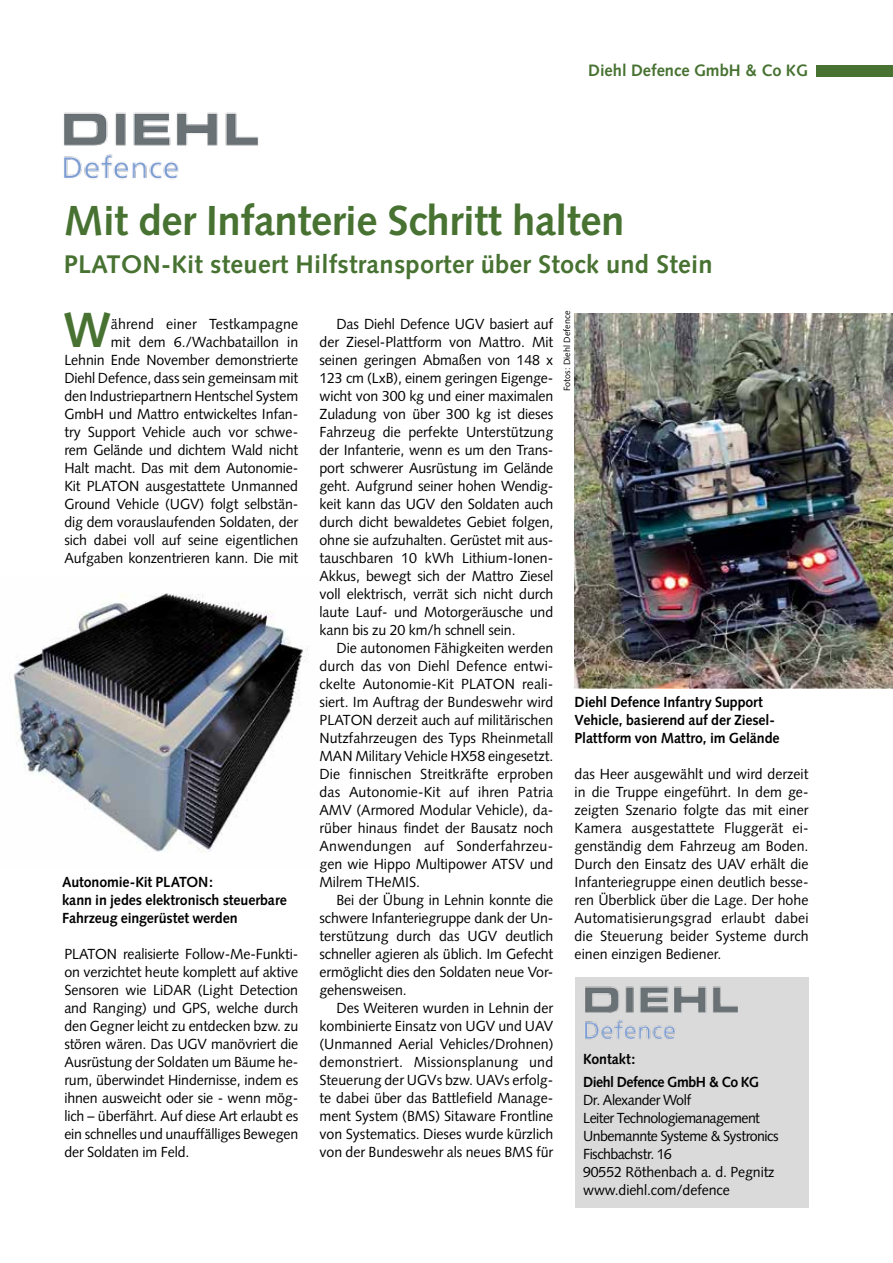
<style>
.page{position:relative;width:893px;height:1263px;background:#fff}
.page>*{position:absolute;margin:0;border:0;box-sizing:border-box;transform-origin:0 0}
.t1{font:700 49.35px "Syntax";color:#477231}
.t2{font:700 42px "Syntax";letter-spacing:-.01em;color:#477231}
.t3{font:700 25.5px "Syntax";letter-spacing:.01em;color:#477231}
.t4{font:700 16.5px "Syntax";color:#477231}
.t5{font:14.7px/18px "Syntax";letter-spacing:-.005em;color:#000;text-align:justify}
.t6{font:700 14.7px/18px "Syntax";letter-spacing:-.01em;color:#000}
.t7{font:14.7px/18px "Syntax";letter-spacing:-.035em;color:#000}
.t8{font:14.7px "Syntax";letter-spacing:.015em;color:#000}
.t9{font:700 14.7px/22.2px "Syntax";letter-spacing:-.03em;color:#000}
.t10{font:9px "Syntax";color:#000}
</style>
<div class="page">
<div style="left:816px;top:65px;width:77px;height:12px;background:#477231"></div>
<img style="left:64px;top:112px;width:195px;height:67px">
<div style="left:575px;top:977px;width:233px;height:230px;background:#dadada"></div>
<img style="left:585px;top:986px;width:153px;height:53px">
<img style="left:13px;top:593px;width:296px;height:260px">
<img style="left:575px;top:314px;width:318px;height:375px">
<p class="t4" style="left:588px;top:61px;width:221px">Diehl Defence GmbH &amp; Co KG</p>
<p class="t2" style="left:64px;top:196px;width:562px">Mit der Infanterie Schritt halten</p>
<p class="t3" style="left:64px;top:250px;width:650px">PLATON-Kit steuert Hilfstransporter über Stock und Stein</p>
<p class="t1" style="left:63px;top:302px;width:49px">W</p>
<p class="t10" style="left:562px;top:391px;width:82px;rotate:-90deg">Fotos: Diehl Defence</p>
<p class="t5" style="left:336px;top:315px;width:218px">Das Diehl Defence UGV basiert auf</p>
<p class="t5" style="left:319px;top:333px;width:235px">der Ziesel-Plattform von Mattro. Mit</p>
<p class="t5" style="left:319px;top:351px;width:235px">seinen geringen Abmaßen von 148 x</p>
<p class="t5" style="left:319px;top:369px;width:235px">123 cm (LxB), einem geringen Eigenge-</p>
<p class="t5" style="left:319px;top:387px;width:235px">wicht von 300 kg und einer maximalen</p>
<p class="t5" style="left:319px;top:405px;width:235px">Zuladung von über 300 kg ist dieses</p>
<p class="t5" style="left:319px;top:423px;width:235px">Fahrzeug die perfekte Unterstützung</p>
<p class="t5" style="left:319px;top:441px;width:235px">der Infanterie, wenn es um den Trans-</p>
<p class="t5" style="left:319px;top:459px;width:235px">port schwerer Ausrüstung im Gelände</p>
<p class="t5" style="left:319px;top:477px;width:235px">geht. Aufgrund seiner hohen Wendig-</p>
<p class="t5" style="left:319px;top:495px;width:235px">keit kann das UGV den Soldaten auch</p>
<p class="t5" style="left:319px;top:513px;width:235px">durch dicht bewaldetes Gebiet folgen,</p>
<p class="t5" style="left:319px;top:531px;width:235px">ohne sie aufzuhalten. Gerüstet mit aus-</p>
<p class="t5" style="left:319px;top:549px;width:235px">tauschbaren 10 kWh Lithium-Ionen-</p>
<p class="t5" style="left:319px;top:567px;width:235px">Akkus, bewegt sich der Mattro Ziesel</p>
<p class="t5" style="left:319px;top:585px;width:235px">voll elektrisch, verrät sich nicht durch</p>
<p class="t5" style="left:319px;top:603px;width:235px">laute Lauf- und Motorgeräusche und</p>
<p class="t5" style="left:319px;top:621px;width:198px">kann bis zu 20 km/h schnell sein.</p>
<p class="t5" style="left:336px;top:639px;width:218px">Die autonomen Fähigkeiten werden</p>
<p class="t5" style="left:319px;top:657px;width:235px">durch das von Diehl Defence entwi-</p>
<p class="t5" style="left:319px;top:675px;width:235px">ckelte Autonomie-Kit PLATON reali-</p>
<p class="t5" style="left:319px;top:693px;width:235px">siert. Im Auftrag der Bundeswehr wird</p>
<p class="t5" style="left:319px;top:711px;width:235px">PLATON derzeit auch auf militärischen</p>
<p class="t5" style="left:319px;top:729px;width:235px">Nutzfahrzeugen des Typs Rheinmetall</p>
<p class="t5" style="left:319px;top:747px;width:235px">MAN Military Vehicle HX58 eingesetzt.</p>
<p class="t5" style="left:319px;top:765px;width:235px">Die finnischen Streitkräfte erproben</p>
<p class="t5" style="left:319px;top:783px;width:235px">das Autonomie-Kit auf ihren Patria</p>
<p class="t5" style="left:319px;top:801px;width:235px">AMV (Armored Modular Vehicle), da-</p>
<p class="t5" style="left:319px;top:819px;width:235px">rüber hinaus findet der Bausatz noch</p>
<p class="t8" style="left:319px;top:837px;width:235px">Anwendungen auf Sonderfahrzeu-</p>
<p class="t5" style="left:319px;top:855px;width:235px">gen wie Hippo Multipower ATSV und</p>
<p class="t5" style="left:319px;top:873px;width:102px">Milrem THeMIS.</p>
<p class="t5" style="left:336px;top:891px;width:218px">Bei der Übung in Lehnin konnte die</p>
<p class="t5" style="left:319px;top:909px;width:235px">schwere Infanteriegruppe dank der Un-</p>
<p class="t5" style="left:319px;top:927px;width:235px">terstützung durch das UGV deutlich</p>
<p class="t5" style="left:319px;top:945px;width:235px">schneller agieren als üblich. Im Gefecht</p>
<p class="t5" style="left:319px;top:963px;width:235px">ermöglicht dies den Soldaten neue Vor-</p>
<p class="t5" style="left:319px;top:981px;width:89px">gehensweisen.</p>
<p class="t5" style="left:336px;top:999px;width:218px">Des Weiteren wurden in Lehnin der</p>
<p class="t5" style="left:319px;top:1017px;width:235px">kombinierte Einsatz von UGV und UAV</p>
<p class="t5" style="left:319px;top:1035px;width:235px">(Unmanned Aerial Vehicles/Drohnen)</p>
<p class="t8" style="left:319px;top:1053px;width:235px">demonstriert. Missionsplanung und</p>
<p class="t5" style="left:319px;top:1071px;width:235px">Steuerung der UGVs bzw. UAVs erfolg-</p>
<p class="t5" style="left:319px;top:1089px;width:235px">te dabei über das Battlefield Manage-</p>
<p class="t5" style="left:319px;top:1107px;width:235px">ment System (BMS) Sitaware Frontline</p>
<p class="t5" style="left:319px;top:1125px;width:235px">von Systematics. Dieses wurde kürzlich</p>
<p class="t5" style="left:319px;top:1143px;width:235px">von der Bundeswehr als neues BMS für</p>
<p class="t5" style="left:64px;top:315px;width:235px;text-align:right">ährend einer Testkampagne<br>mit dem 6./Wachbataillon in<br>Lehnin Ende November demonstrierte Diehl Defence, dass sein gemeinsam mit den Industriepartnern Hentschel System GmbH und Mattro entwickeltes Infan&shy;try Support Vehicle auch vor schwe&shy;rem Gelände und dichtem Wald nicht Halt macht. Das mit dem Autonomie-Kit PLATON ausgestattete Unmanned Ground Vehicle (UGV) folgt selbstän&shy;dig dem vorauslaufenden Soldaten, der sich dabei voll auf seine eigentlichen Aufgaben konzentrieren kann. Die mit</p>
<p class="t6" style="left:575px;top:693px;width:206px">Diehl Defence Infantry Support<br>Vehicle, basierend auf der Ziesel-<br>Plattform von Mattro, im Gelände</p>
<p class="t5" style="left:575px;top:765px;width:236px">das Heer ausgewählt und wird derzeit in die Truppe eingeführt. In dem ge&shy;zeigten Szenario folgte das mit einer Kamera ausgestattete Fluggerät ei&shy;genständig dem Fahrzeug am Boden.<br>Durch den Einsatz des UAV erhält die Infanteriegruppe einen deutlich besse&shy;ren Überblick über die Lage. Der hohe Automatisierungsgrad erlaubt dabei die Steuerung beider Systeme durch einen einzigen Bediener.</p>
<p class="t6" style="left:62px;top:873px;width:226px">Autonomie-Kit PLATON:<br>kann in jedes elektronisch steuerbare<br>Fahrzeug eingerüstet werden</p>
<p class="t5" style="left:64px;top:945px;width:235px">PLATON realisierte Follow-Me-Funkti&shy;on verzichtet heute komplett auf aktive Sensoren wie LiDAR (Light Detection and Ranging) und GPS, welche durch den Gegner leicht zu entdecken bzw. zu stören wären. Das UGV manövriert die Ausrüstung der Soldaten um Bäume he&shy;rum, überwindet Hindernisse, indem es ihnen ausweicht oder sie - wenn mög&shy;lich – überfährt. Auf diese Art erlaubt es ein schnelles und unauffälliges Bewegen der Soldaten im Feld.</p>
<p class="t9" style="left:583px;top:1048px;width:177px">Kontakt:<br>Diehl Defence GmbH &amp; Co KG</p>
<p class="t7" style="left:583px;top:1090px;width:197px">Dr. Alexander Wolf<br>Leiter Technologiemanagement<br>Unbemannte Systeme &amp; Systronics<br>Fischbachstr. 16<br>90552 Röthenbach a. d. Pegnitz www.diehl.com/defence</p>
</div>
